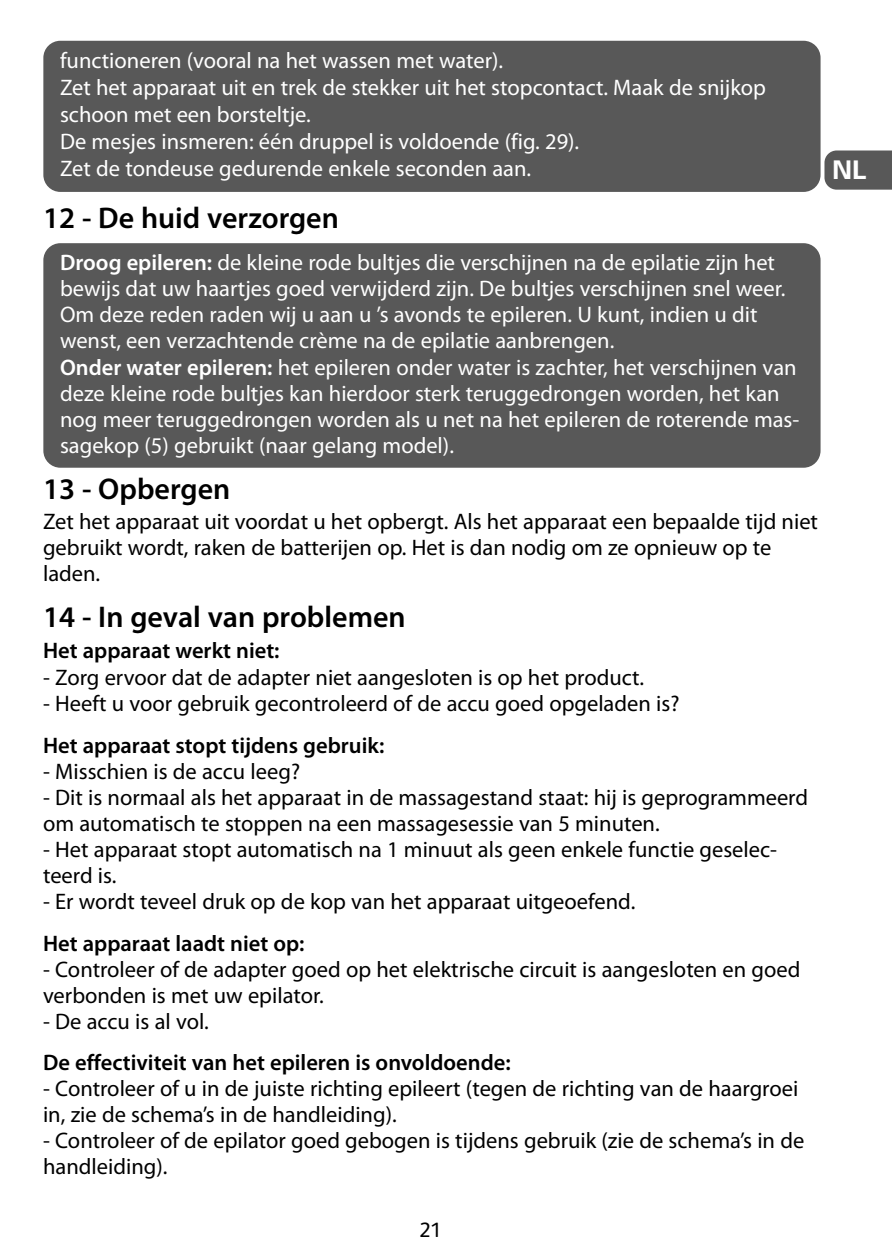
<style>
.page{position:relative;width:892px;height:1259px;background:#fff}
.page>*{position:absolute;margin:0;border:0;box-sizing:border-box;transform-origin:0 0}
.t1{font:600 30px "Myriad Pro";color:#000}
.t2{font:700 25.8px "Univers";color:#fff}
.t3{font:22.5px/26.1px "Myriad Pro";color:#000}
.t4{font:22.5px/26.1px "Myriad Pro";color:#fff}
.t5{font:600 22.5px "Myriad Pro";color:#000}
.t6{font:20.7px "FS Albert";color:#000}
.s1{font-weight:600}
</style>
<div class="page">
<div style="left:43px;top:243px;width:777px;height:224px;background:#585858;border-radius:17px"></div>
<div style="left:43px;top:41px;width:777px;height:151px;background:#585858;border-radius:17px"></div>
<svg style="left:824px;top:150px;width:68px;height:40px;background:#606060"></svg>
<p class="t4" style="left:60px;top:49px;width:707px;line-height:27px">functioneren (vooral na het wassen met water).<br>Zet het apparaat uit en trek de stekker uit het stopcontact. Maak de snijkop schoon met een borsteltje.<br>De mesjes insmeren: één druppel is voldoende (fig. 29).<br>Zet de tondeuse gedurende enkele seconden aan.</p>
<h1 class="t1" style="left:43px;top:206px;width:297px">12 - De huid verzorgen</h1>
<p class="t4" style="left:60px;top:251px;width:741px"><span class="s1">Droog epileren:</span> de kleine rode bultjes die verschijnen na de epilatie zijn het bewijs dat uw haartjes goed verwijderd zijn. De bultjes verschijnen snel weer.<br>Om deze reden raden wij u aan u ’s avonds te epileren. U kunt, indien u dit wenst, een verzachtende crème na de epilatie aanbrengen.<br><span class="s1">Onder water epileren:</span> het epileren onder water is zachter, het verschijnen van deze kleine rode bultjes kan hierdoor sterk teruggedrongen worden, het kan nog meer teruggedrongen worden als u net na het epileren de roterende mas&shy;sagekop (5) gebruikt (naar gelang model).</p>
<h1 class="t1" style="left:43px;top:477px;width:189px">13 - Opbergen</h1>
<p class="t3" style="left:43px;top:510px;width:776px">Zet het apparaat uit voordat u het opbergt. Als het apparaat een bepaalde tijd niet gebruikt wordt, raken de batterijen op. Het is dan nodig om ze opnieuw op te laden.</p>
<h1 class="t1" style="left:43px;top:605px;width:364px">14 - In geval van problemen</h1>
<p class="t5" style="left:43px;top:642px;width:238px">Het apparaat werkt niet:</p>
<p class="t3" style="left:43px;top:665px;width:603px">- Zorg ervoor dat de adapter niet aangesloten is op het product.</p>
<p class="t3" style="left:43px;top:691px;width:638px">- Heeft u voor gebruik gecontroleerd of de accu goed opgeladen is?</p>
<p class="t5" style="left:43px;top:736px;width:343px">Het apparaat stopt tijdens gebruik:</p>
<p class="t3" style="left:43px;top:759px;width:259px">- Misschien is de accu leeg?</p>
<p class="t3" style="left:43px;top:786px;width:766px">- Dit is normaal als het apparaat in de massagestand staat: hij is geprogrammeerd om automatisch te stoppen na een massagesessie van 5 minuten.</p>
<p class="t3" style="left:43px;top:838px;width:736px">- Het apparaat stopt automatisch na 1 minuut als geen enkele functie geselec&shy;teerd is.</p>
<p class="t3" style="left:43px;top:890px;width:594px">- Er wordt teveel druk op de kop van het apparaat uitgeoefend.</p>
<p class="t5" style="left:43px;top:934px;width:263px">Het apparaat laadt niet op:</p>
<p class="t3" style="left:43px;top:957px;width:759px">- Controleer of de adapter goed op het elektrische circuit is aangesloten en goed verbonden is met uw epilator.</p>
<p class="t3" style="left:43px;top:1009px;width:167px">- De accu is al vol.</p>
<p class="t5" style="left:43px;top:1053px;width:469px">De effectiviteit van het epileren is onvoldoende:</p>
<p class="t3" style="left:43px;top:1077px;width:757px">- Controleer of u in de juiste richting epileert (tegen de richting van de haargroei in, zie de schema’s in de handleiding).</p>
<p class="t3" style="left:43px;top:1129px;width:763px">- Controleer of de epilator goed gebogen is tijdens gebruik (zie de schema’s in de handleiding).</p>
<p class="t2" style="left:832px;top:160px;width:36px">NL</p>
<p class="t6" style="left:419px;top:1222px;width:25px">21</p>
</div>
